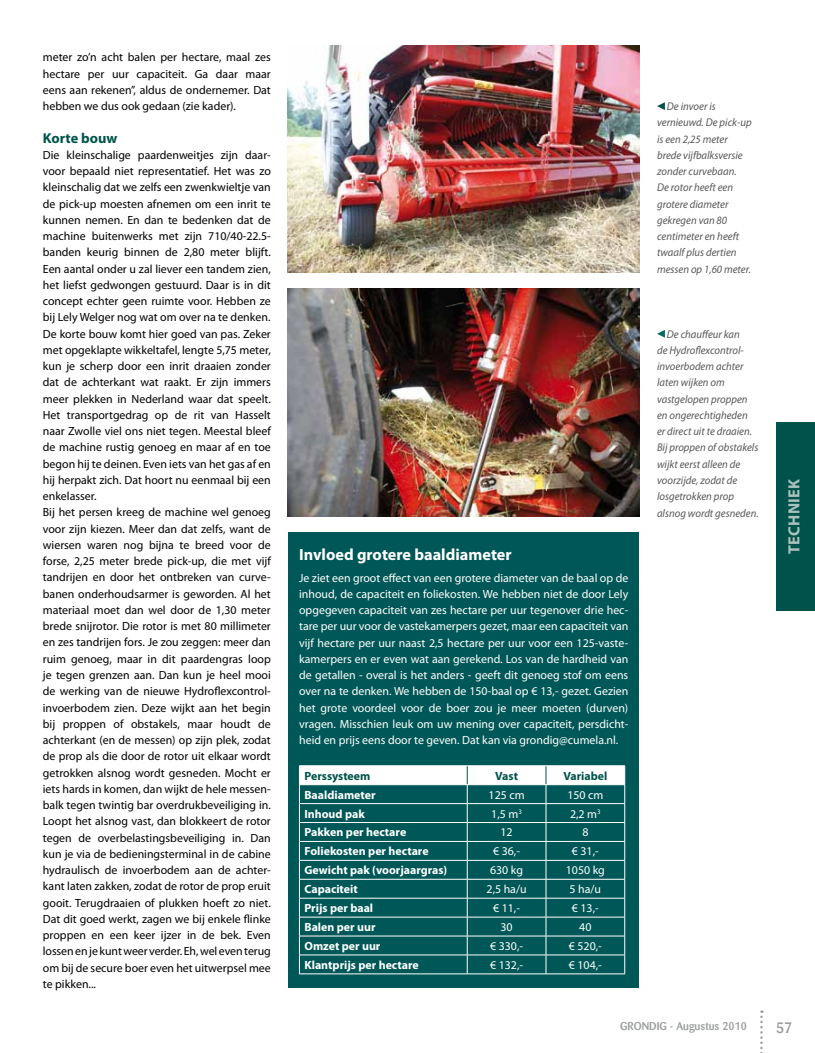
<style>
.page{position:relative;width:815px;height:1053px;background:#fff}
.page>*{position:absolute;margin:0;border:0;box-sizing:border-box;transform-origin:0 0}
.t1{font:700 16.25px "Myriad Pro";color:#fff}
.t2{font:700 16.25px "Myriad Pro";color:#aac1bd}
.t3{font:500 15px "Barmeno Pro";color:#9c9e9f}
.t4{font:700 14.38px "Myriad Pro";color:#00534a}
.t5{font:11.88px/16.2px "Myriad Pro";color:#000;text-align:justify}
.t6{font:11.88px/16.2px "Myriad Pro";color:#fff;text-align:justify}
.t7{font:700 11.88px "Myriad Pro";color:#fff}
.t8{font:700 11.88px "Myriad Pro";color:#00534a}
.t9{font:italic 11.25px/16.2px "Myriad Pro";color:#58585a;scale:.95 1}
.t10{font:500 11.25px "Barmeno Pro";color:#9c9e9f}
</style>
<div class="page">
<svg style="left:760px;top:1010px;width:3px;height:43px"></svg>
<img style="left:288px;top:45px;width:351px;height:227px">
<img style="left:288px;top:289px;width:351px;height:227px">
<div style="left:776px;top:422px;width:39px;height:188px;background:#00534a"></div>
<svg style="left:657px;top:102px;width:8px;height:8px"></svg>
<svg style="left:657px;top:330px;width:8px;height:8px"></svg>
<div style="left:289px;top:533px;width:350px;height:455px;background:#005757"></div>
<hr style="left:299px;top:973px;width:168px;height:1px;background:#fff">
<hr style="left:467px;top:973px;width:79px;height:1px;background:#fff">
<hr style="left:546px;top:973px;width:79px;height:1px;background:#fff">
<svg style="left:299px;top:765px;width:326px;height:208px"></svg>
<hr style="left:546px;top:954px;width:79px;height:1px;background:#fff">
<p class="t5" style="left:43px;top:49px;width:229px">meter zo’n acht balen per hectare, maal zes hectare per uur capaciteit. Ga daar maar eens aan rekenen”, aldus de ondernemer. Dat hebben we dus ook gedaan (zie kader).</p>
<p class="t4" style="left:43px;top:128px;width:76px">Korte bouw</p>
<p class="t5" style="left:43px;top:146px;width:229px;text-align:left">Die kleinschalige paardenweitjes zijn daar&shy;voor bepaald niet representatief. Het was zo kleinschalig dat we zelfs een zwenkwieltje van de pick-up moesten afnemen om een inrit te kunnen nemen. En dan te bedenken dat de machine buitenwerks met zijn 710/40-22.5- banden keurig binnen de 2,80 meter blijft.<br>Een aantal onder u zal liever een tandem zien, het liefst gedwongen gestuurd. Daar is in dit concept echter geen ruimte voor. Hebben ze bij Lely Welger nog wat om over na te denken.<br>De korte bouw komt hier goed van pas. Zeker met opgeklapte wikkeltafel, lengte 5,75 meter, kun je scherp door een inrit draaien zonder dat de achterkant wat raakt. Er zijn immers meer plekken in Nederland waar dat speelt.<br>Het transportgedrag op de rit van Hasselt naar Zwolle viel ons niet tegen. Meestal bleef de machine rustig genoeg en maar af en toe begon hij te deinen. Even iets van het gas af en hij herpakt zich. Dat hoort nu eenmaal bij een enkelasser.<br>Bij het persen kreeg de machine wel genoeg voor zijn kiezen. Meer dan dat zelfs, want de wiersen waren nog bijna te breed voor de forse, 2,25 meter brede pick-up, die met vijf tandrijen en door het ontbreken van curve&shy;banen onderhoudsarmer is geworden. Al het materiaal moet dan wel door de 1,30 meter brede snijrotor. Die rotor is met 80 millimeter en zes tandrijen fors. Je zou zeggen: meer dan ruim genoeg, maar in dit paardengras loop je tegen grenzen aan. Dan kun je heel mooi de werking van de nieuwe Hydroflexcontrol&shy;invoerbodem zien. Deze wijkt aan het begin bij proppen of obstakels, maar houdt de achterkant (en de messen) op zijn plek, zodat de prop als die door de rotor uit elkaar wordt getrokken alsnog wordt gesneden. Mocht er iets hards in komen, dan wijkt de hele messen&shy;balk tegen twintig bar overdrukbeveiliging in.<br>Loopt het alsnog vast, dan blokkeert de rotor tegen de overbelastingsbeveiliging in. Dan kun je via de bedieningsterminal in de cabine hydraulisch de invoerbodem aan de achter&shy;kant laten zakken, zodat de rotor de prop eruit gooit. Terugdraaien of plukken hoeft zo niet.<br>Dat dit goed werkt, zagen we bij enkele flinke proppen en een keer ijzer in de bek. Even lossen en je kunt weer verder. Eh, wel even terug om bij de secure boer even het uitwerpsel mee te pikken...</p>
<h1 class="t1" style="left:299px;top:544px;width:214px">Invloed grotere baaldiameter</h1>
<p class="t6" style="left:299px;top:569px;width:331px">Je ziet een groot effect van een grotere diameter van de baal op de inhoud, de capaciteit en foliekosten. We hebben niet de door Lely opgegeven capaciteit van zes hectare per uur tegenover drie hec&shy;tare per uur voor de vastekamerpers gezet, maar een capaciteit van vijf hectare per uur naast 2,5 hectare per uur voor een 125-vaste&shy;kamerpers en er even wat aan gerekend. Los van de hardheid van de getallen - overal is het anders - geeft dit genoeg stof om eens over na te denken. We hebben de 150-baal op € 13,- gezet. Gezien het grote voordeel voor de boer zou je meer moeten (durven) vragen. Misschien leuk om uw mening over capaciteit, persdicht&shy;heid en prijs eens door te geven. Dat kan via grondig@cumela.nl.</p>
<p class="t8" style="left:304px;top:767px;width:67px">Perssysteem</p>
<p class="t8" style="left:495px;top:767px;width:24px">Vast</p>
<p class="t8" style="left:563px;top:767px;width:46px">Variabel</p>
<p class="t7" style="left:304px;top:786px;width:73px">Baaldiameter</p>
<p class="t6" style="left:489px;top:786px;width:38px">125 cm</p>
<p class="t6" style="left:567px;top:786px;width:38px">150 cm</p>
<p class="t7" style="left:304px;top:805px;width:62px">Inhoud pak</p>
<p class="t6" style="left:491px;top:805px;width:32px">1,5 m<sup>3</sup></p>
<p class="t6" style="left:570px;top:805px;width:32px">2,2 m<sup>3</sup></p>
<p class="t7" style="left:304px;top:824px;width:103px">Pakken per hectare</p>
<p class="t6" style="left:501px;top:824px;width:14px">12</p>
<p class="t6" style="left:582px;top:824px;width:8px">8</p>
<p class="t7" style="left:304px;top:843px;width:126px">Foliekosten per hectare</p>
<p class="t6" style="left:493px;top:843px;width:28px">€ 36,-</p>
<p class="t6" style="left:572px;top:843px;width:28px">€ 31,-</p>
<p class="t7" style="left:304px;top:862px;width:144px">Gewicht pak (voorjaargras)</p>
<p class="t6" style="left:490px;top:861px;width:35px">630 kg</p>
<p class="t6" style="left:566px;top:861px;width:41px">1050 kg</p>
<p class="t7" style="left:304px;top:881px;width:55px">Capaciteit</p>
<p class="t6" style="left:487px;top:880px;width:42px">2,5 ha/u</p>
<p class="t6" style="left:570px;top:880px;width:33px">5 ha/u</p>
<p class="t7" style="left:304px;top:900px;width:70px">Prijs per baal</p>
<p class="t6" style="left:493px;top:899px;width:28px">€ 11,-</p>
<p class="t6" style="left:572px;top:899px;width:28px">€ 13,-</p>
<p class="t7" style="left:304px;top:919px;width:73px">Balen per uur</p>
<p class="t6" style="left:501px;top:918px;width:14px">30</p>
<p class="t6" style="left:579px;top:918px;width:14px">40</p>
<p class="t7" style="left:304px;top:938px;width:77px">Omzet per uur</p>
<p class="t6" style="left:490px;top:937px;width:34px">€ 330,-</p>
<p class="t6" style="left:569px;top:937px;width:34px">€ 520,-</p>
<p class="t7" style="left:304px;top:957px;width:116px">Klantprijs per hectare</p>
<p class="t6" style="left:490px;top:956px;width:34px">€ 132,-</p>
<p class="t6" style="left:569px;top:956px;width:34px">€ 104,-</p>
<p class="t9" style="left:657px;top:98px;width:101px;text-indent:10px">De invoer is vernieuwd. De pick-up is een 2,25 meter brede vijfbalksversie zonder curvebaan.<br>De rotor heeft een grotere diameter gekregen van 80 centimeter en heeft twaalf plus dertien messen op 1,60 meter.</p>
<p class="t9" style="left:657px;top:325px;width:108px;text-indent:10px">De chauffeur kan<br>de Hydroflexcontrol&shy;invoerbodem achter laten wijken om vastgelopen proppen en ongerechtigheden er direct uit te draaien.<br>Bij proppen of obstakels wijkt eerst alleen de voorzijde, zodat de losgetrokken prop alsnog wordt gesneden.</p>
<h1 class="t2" style="left:783px;top:554px;width:77px;rotate:-90deg">techniek</h1>
<p class="t10" style="left:620px;top:1018px;width:128px">GRONDIG - Augustus 2010</p>
<p class="t3" style="left:776px;top:1017px;width:18px">57</p>
</div>
